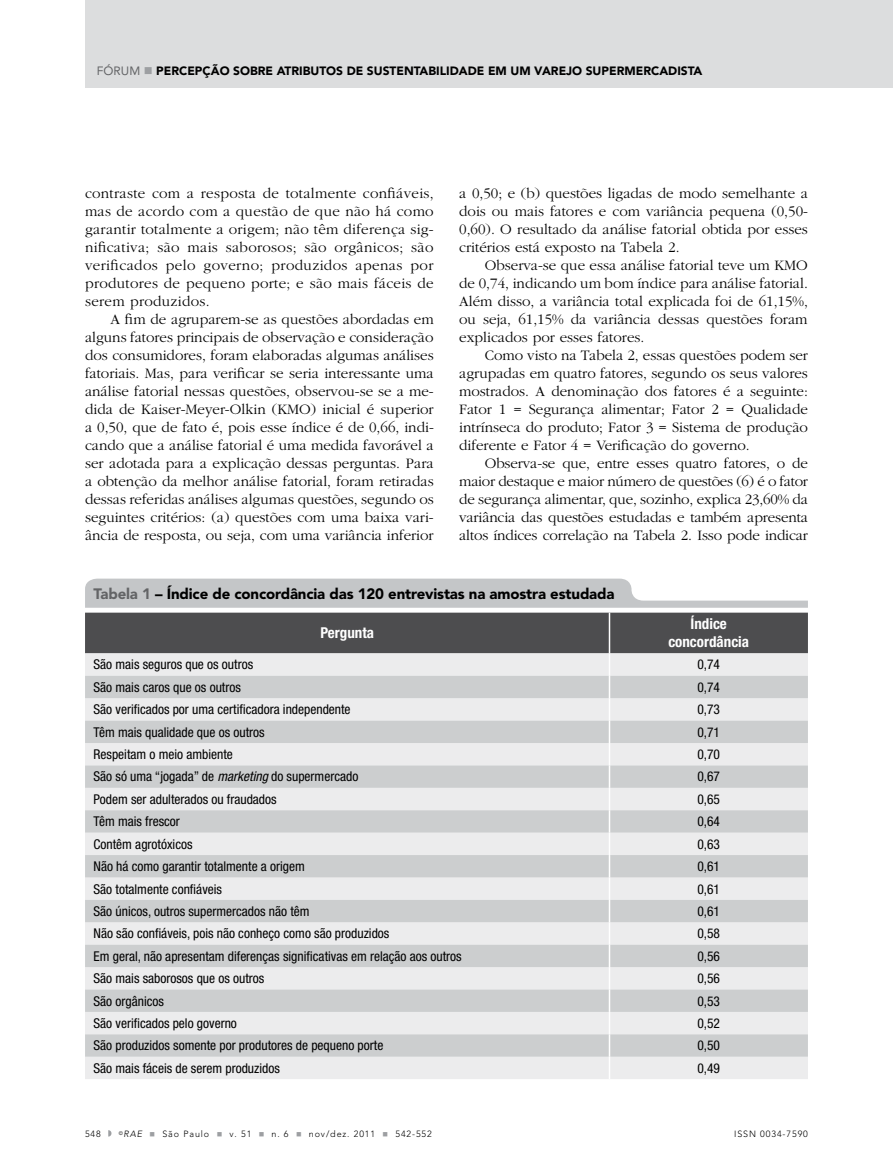
<style>
.page{position:relative;width:893px;height:1170px;background:#fff}
.page>*{position:absolute;margin:0;border:0;box-sizing:border-box;transform-origin:0 0}
.t1{font:300 15px/18px "Garamond";color:#000;text-align:justify}
.t2{font:900 15px "Avenir";letter-spacing:-.01em;color:#000}
.t3{font:700 condensed 15px/18px "Helvetica Neue LT Std";color:#fff;text-align:center}
.t4{font:condensed 13.5px "Helvetica Neue LT Std";color:#000}
.t5{font:900 12px "Avenir LT Std";color:#000}
.t6{font:300 9px "Avenir LT Std";letter-spacing:.1em;color:#000}
.s1{font-weight:400;color:#636466}
.s2{color:#9d9fa2}
.s3{color:#636466}
.s4{font-style:italic}
</style>
<div class="page">
<div style="left:85px;top:0;width:808px;height:87px;background:#dcddde"></div>
<svg style="left:108px;top:1130px;width:3px;height:6px"></svg>
<svg style="left:85px;top:578px;width:723px;height:500px;background:#d0d1d2"></svg>
<p class="t5" style="left:97px;top:64px;width:607px"><span class="s1">FÓRUM</span> <span class="s2">■</span> PERCEPÇÃO SOBRE ATRIBUTOS DE SUSTENTABILIDADE EM UM VAREJO SUPERMERCADISTA</p>
<p class="t1" style="left:85px;top:185px;width:350px">contraste com a resposta de totalmente confiáveis, mas de acordo com a questão de que não há como garantir totalmente a origem; não têm diferença sig&shy;nificativa; são mais saborosos; são orgânicos; são verificados pelo governo; produzidos apenas por produtores de pequeno porte; e são mais fáceis de serem produzidos.</p>
<p class="t1" style="left:85px;top:311px;width:350px;text-indent:26px">A fim de agruparem-se as questões abordadas em alguns fatores principais de observação e consideração dos consumidores, foram elaboradas algumas análises fatoriais. Mas, para verificar se seria interessante uma análise fatorial nessas questões, observou-se se a me&shy;dida de Kaiser-Meyer-Olkin (KMO) inicial é superior a 0,50, que de fato é, pois esse índice é de 0,66, indi&shy;cando que a análise fatorial é uma medida favorável a ser adotada para a explicação dessas perguntas. Para a obtenção da melhor análise fatorial, foram retiradas dessas referidas análises algumas questões, segundo os seguintes critérios: (a) questões com uma baixa vari&shy;ância de resposta, ou seja, com uma variância inferior</p>
<p class="t1" style="left:459px;top:185px;width:350px">a 0,50; e (b) questões ligadas de modo semelhante a dois ou mais fatores e com variância pequena (0,50- 0,60). O resultado da análise fatorial obtida por esses critérios está exposto na Tabela 2.</p>
<p class="t1" style="left:459px;top:257px;width:350px;text-indent:26px">Observa-se que essa análise fatorial teve um KMO de 0,74, indicando um bom índice para análise fatorial.<br>Além disso, a variância total explicada foi de 61,15%, ou seja, 61,15% da variância dessas questões foram explicados por esses fatores.</p>
<p class="t1" style="left:459px;top:347px;width:350px;text-indent:26px">Como visto na Tabela 2, essas questões podem ser agrupadas em quatro fatores, segundo os seus valores mostrados. A denominação dos fatores é a seguinte:<br>Fator 1 = Segurança alimentar; Fator 2 = Qualidade intrínseca do produto; Fator 3 = Sistema de produção diferente e Fator 4 = Verificação do governo.</p>
<p class="t1" style="left:459px;top:455px;width:350px;text-indent:26px">Observa-se que, entre esses quatro fatores, o de maior destaque e maior número de questões (6) é o fator de segurança alimentar, que, sozinho, explica 23,60% da variância das questões estudadas e também apresenta altos índices correlação na Tabela 2. Isso pode indicar</p>
<p class="t2" style="left:94px;top:584px;width:522px"><span class="s3">Tabela 1</span> – Índice de concordância das 120 entrevistas na amostra estudada</p>
<p class="t3" style="left:320px;top:623px;width:55px">Pergunta</p>
<p class="t3" style="left:668px;top:614px;width:82px">Índice concordância</p>
<p class="t4" style="left:94px;top:656px;width:161px">São mais seguros que os outros</p>
<p class="t4" style="left:697px;top:656px;width:24px">0,74</p>
<p class="t4" style="left:94px;top:679px;width:149px">São mais caros que os outros</p>
<p class="t4" style="left:697px;top:679px;width:24px">0,74</p>
<p class="t4" style="left:94px;top:701px;width:259px">São verificados por uma certificadora independente</p>
<p class="t4" style="left:697px;top:701px;width:24px">0,73</p>
<p class="t4" style="left:94px;top:724px;width:173px">Têm mais qualidade que os outros</p>
<p class="t4" style="left:697px;top:724px;width:24px">0,71</p>
<p class="t4" style="left:94px;top:746px;width:141px">Respeitam o meio ambiente</p>
<p class="t4" style="left:697px;top:746px;width:24px">0,70</p>
<p class="t4" style="left:94px;top:768px;width:266px">São só uma “jogada” de <span class="s4">marketing</span> do supermercado</p>
<p class="t4" style="left:697px;top:768px;width:24px">0,67</p>
<p class="t4" style="left:94px;top:791px;width:185px">Podem ser adulterados ou fraudados</p>
<p class="t4" style="left:697px;top:791px;width:24px">0,65</p>
<p class="t4" style="left:94px;top:813px;width:88px">Têm mais frescor</p>
<p class="t4" style="left:697px;top:813px;width:24px">0,64</p>
<p class="t4" style="left:94px;top:836px;width:101px">Contêm agrotóxicos</p>
<p class="t4" style="left:697px;top:836px;width:24px">0,63</p>
<p class="t4" style="left:94px;top:858px;width:213px">Não há como garantir totalmente a origem</p>
<p class="t4" style="left:697px;top:858px;width:24px">0,61</p>
<p class="t4" style="left:94px;top:880px;width:130px">São totalmente confiáveis</p>
<p class="t4" style="left:697px;top:880px;width:24px">0,61</p>
<p class="t4" style="left:94px;top:903px;width:218px">São únicos, outros supermercados não têm</p>
<p class="t4" style="left:697px;top:903px;width:24px">0,61</p>
<p class="t4" style="left:94px;top:925px;width:297px">Não são confiáveis, pois não conheço como são produzidos</p>
<p class="t4" style="left:697px;top:925px;width:24px">0,58</p>
<p class="t4" style="left:94px;top:948px;width:370px">Em geral, não apresentam diferenças significativas em relação aos outros</p>
<p class="t4" style="left:697px;top:948px;width:24px">0,56</p>
<p class="t4" style="left:94px;top:970px;width:172px">São mais saborosos que os outros</p>
<p class="t4" style="left:697px;top:970px;width:24px">0,56</p>
<p class="t4" style="left:94px;top:992px;width:72px">São orgânicos</p>
<p class="t4" style="left:697px;top:992px;width:24px">0,53</p>
<p class="t4" style="left:94px;top:1015px;width:145px">São verificados pelo governo</p>
<p class="t4" style="left:697px;top:1015px;width:24px">0,52</p>
<p class="t4" style="left:94px;top:1037px;width:291px">São produzidos somente por produtores de pequeno porte</p>
<p class="t4" style="left:697px;top:1037px;width:24px">0,50</p>
<p class="t4" style="left:94px;top:1060px;width:188px">São mais fáceis de serem produzidos</p>
<p class="t4" style="left:697px;top:1060px;width:24px">0,49</p>
<p class="t6" style="left:85px;top:1128px;width:17px">548</p>
<p class="t6" style="left:119px;top:1128px;width:315px"><sup>©</sup><span class="s4">RAE</span> <span class="s2">■</span> São Paulo <span class="s2">■</span> v. 51 <span class="s2">■</span> n. 6 <span class="s2">■</span> nov/dez. 2011 <span class="s2">■</span> 542-552</p>
<p class="t6" style="left:734px;top:1128px;width:75px">ISSN 0034-7590</p>
</div>
